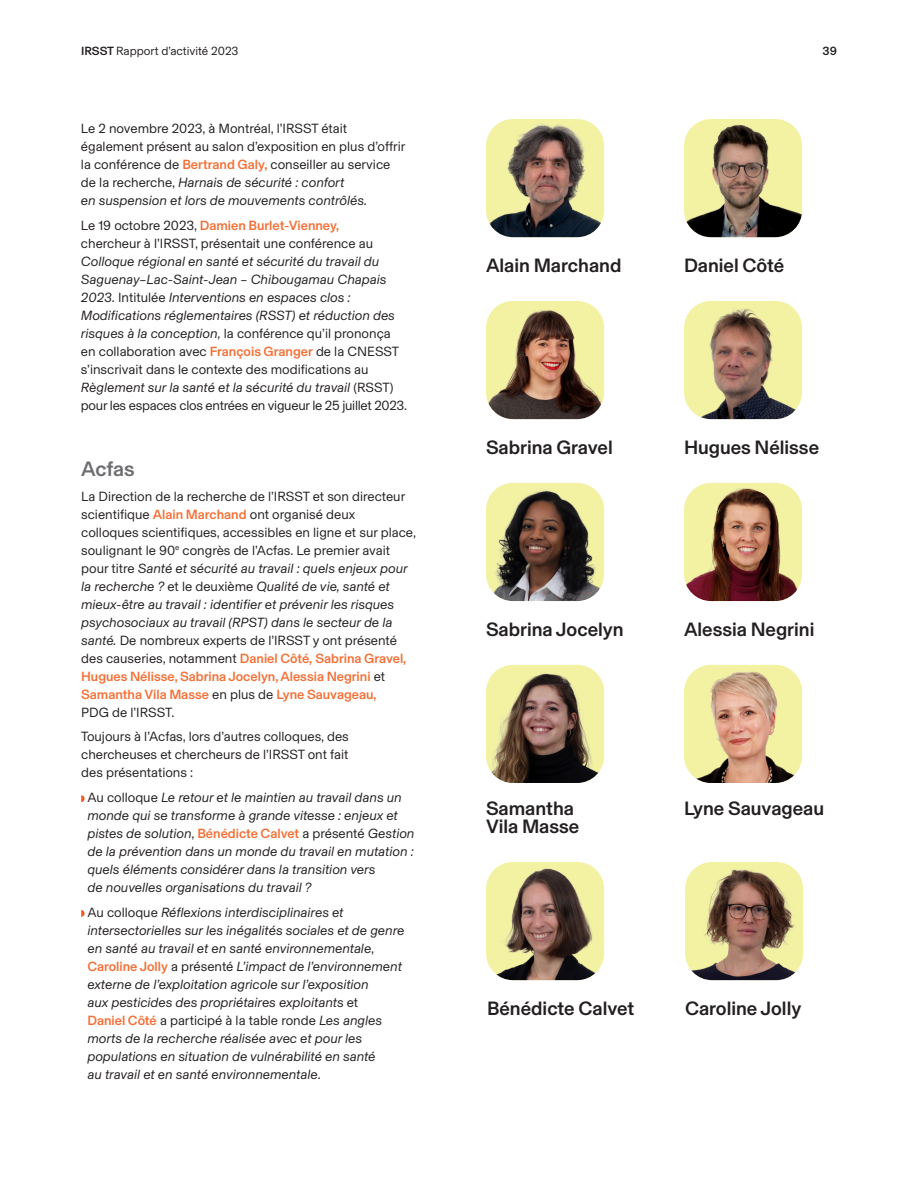
<style>
.page{position:relative;width:918px;height:1188px;background:#fff}
.page>*{position:absolute;margin:0;border:0;box-sizing:border-box;transform-origin:0 0}
.t1{font:500 21px "Basel Grotesk";letter-spacing:-.005em;color:#6c6d70}
.t2{font:500 19.5px/18px "Basel Grotesk";color:#231f20}
.t3{font:italic 13.5px/18px "Basel Grotesk";color:#231f20}
.t4{font:13.5px/18px "Basel Grotesk";color:#231f20}
.t5{font:12px "Basel Grotesk";color:#231f20}
.t6{font:500 12px "Basel Grotesk";color:#231f20}
.s1{font-weight:500}
.s2{font-weight:500;color:#f37138}
.s3{font-style:italic}
.s4{font-style:normal}
.s5{font-weight:500;font-style:normal;color:#f37138}
</style>
<div class="page">
<svg style="left:81px;top:795px;width:4px;height:7px"></svg>
<svg style="left:81px;top:910px;width:4px;height:7px"></svg>
<img style="left:486px;top:119px;width:118px;height:118px">
<img style="left:486px;top:301px;width:118px;height:118px">
<img style="left:486px;top:483px;width:118px;height:118px">
<img style="left:486px;top:665px;width:118px;height:118px">
<img style="left:684px;top:119px;width:118px;height:118px">
<img style="left:684px;top:483px;width:118px;height:118px">
<img style="left:684px;top:301px;width:118px;height:118px">
<img style="left:685px;top:862px;width:118px;height:118px">
<img style="left:684px;top:665px;width:118px;height:118px">
<img style="left:486px;top:862px;width:118px;height:118px">
<p class="t5" style="left:81px;top:42px;width:159px"><span class="s1">IRSST</span> Rapport d’activité 2023</p>
<p class="t6" style="left:823px;top:42px;width:16px">39</p>
<p class="t4" style="left:81px;top:119px;width:326px">Le 2 novembre 2023, à Montréal, l’IRSST était également présent au salon d’exposition en plus d’offrir la conférence de <span class="s2">Bertrand Galy,</span> conseiller au service de la recherche, <span class="s3">Harnais de sécurité : confort<br>en suspension et lors de mouvements contrôlés.</span></p>
<p class="t4" style="left:81px;top:215px;width:294px">Le 19 octobre 2023, <span class="s2">Damien Burlet-Vienney, </span>chercheur à l’IRSST, présentait une conférence au</p>
<p class="t3" style="left:81px;top:251px;width:328px">Colloque régional en santé et sécurité du travail du Saguenay–Lac-Saint-Jean – Chibougamau Chapais 2023. <span class="s4">Intitulée</span> Interventions en espaces clos :<br>Modifications réglementaires (RSST) et réduction des risques à la conception, <span class="s4">la conférence qu’il prononça en collaboration avec</span> <span class="s5">François Granger</span> <span class="s4">de la CNESST s’inscrivait dans le contexte des modifications au </span>Règlement sur la santé et la sécurité du travail <span class="s4">(RSST) pour les espaces clos entrées en vigueur le 25 juillet 2023.</span></p>
<h2 class="t2" style="left:486px;top:255px;width:137px">Alain Marchand</h2>
<h2 class="t2" style="left:486px;top:437px;width:128px">Sabrina Gravel</h2>
<h2 class="t2" style="left:684px;top:255px;width:102px">Daniel Côté</h2>
<h2 class="t2" style="left:684px;top:437px;width:137px">Hugues Nélisse</h2>
<h1 class="t1" style="left:81px;top:454px;width:55px">Acfas</h1>
<p class="t4" style="left:81px;top:486px;width:336px">La Direction de la recherche de l’IRSST et son directeur scientifique <span class="s2">Alain Marchand</span> ont organisé deux<br>colloques scientifiques, accessibles en ligne et sur place, soulignant le 90<sup>e</sup> congrès de l’Acfas. Le premier avait pour titre <span class="s3">Santé et sécurité au travail : quels enjeux pour la recherche ?</span> et le deuxième <span class="s3">Qualité de vie, santé et mieux-être au travail : identifier et prévenir les risques psychosociaux au travail (RPST) dans le secteur de la santé.</span> De nombreux experts de l’IRSST y ont présenté des causeries, notamment <span class="s2">Daniel Côté, Sabrina Gravel, Hugues Nélisse, Sabrina Jocelyn, Alessia Negrini</span> et <span class="s2">Samantha Vila Masse</span> en plus de <span class="s2">Lyne Sauvageau,<br></span>PDG de l’IRSST.</p>
<p class="t4" style="left:81px;top:727px;width:269px;text-align:justify">Toujours à l’Acfas, lors d’autres colloques, des chercheuses et chercheurs de l’IRSST ont fait des présentations :</p>
<p class="t3" style="left:87px;top:788px;width:329px"><span class="s4">Au colloque</span> Le retour et le maintien au travail dans un monde qui se transforme à grande vitesse : enjeux et pistes de solution<span class="s4">,</span> <span class="s5">Bénédicte Calvet</span> <span class="s4">a présenté</span> Gestion de la prévention dans un monde du travail en mutation : quels éléments considérer dans la transition vers<br>de nouvelles organisations du travail ?</p>
<p class="t3" style="left:87px;top:903px;width:318px"><span class="s4">Au colloque</span> Réflexions interdisciplinaires et intersectorielles sur les inégalités sociales et de genre en santé au travail et en santé environnementale<span class="s4">, </span><span class="s5">Caroline Jolly</span> <span class="s4">a présenté</span> L’impact de l’environnement externe de l’exploitation agricole sur l’exposition<br>aux pesticides des propriétaires exploitants <span class="s4">et<br></span><span class="s5">Daniel Côté</span> <span class="s4">a participé à la table ronde</span> Les angles morts de la recherche réalisée avec et pour les populations en situation de vulnérabilité en santé<br>au travail et en santé environnementale<span class="s4">.</span></p>
<h2 class="t2" style="left:486px;top:619px;width:139px">Sabrina Jocelyn</h2>
<h2 class="t2" style="left:684px;top:619px;width:132px">Alessia Negrini</h2>
<h2 class="t2" style="left:486px;top:798px;width:95px">Samantha<br>Vila Masse</h2>
<h2 class="t2" style="left:684px;top:798px;width:142px">Lyne Sauvageau</h2>
<h2 class="t2" style="left:487px;top:998px;width:149px">Bénédicte Calvet</h2>
<h2 class="t2" style="left:685px;top:998px;width:118px">Caroline Jolly</h2>
</div>
